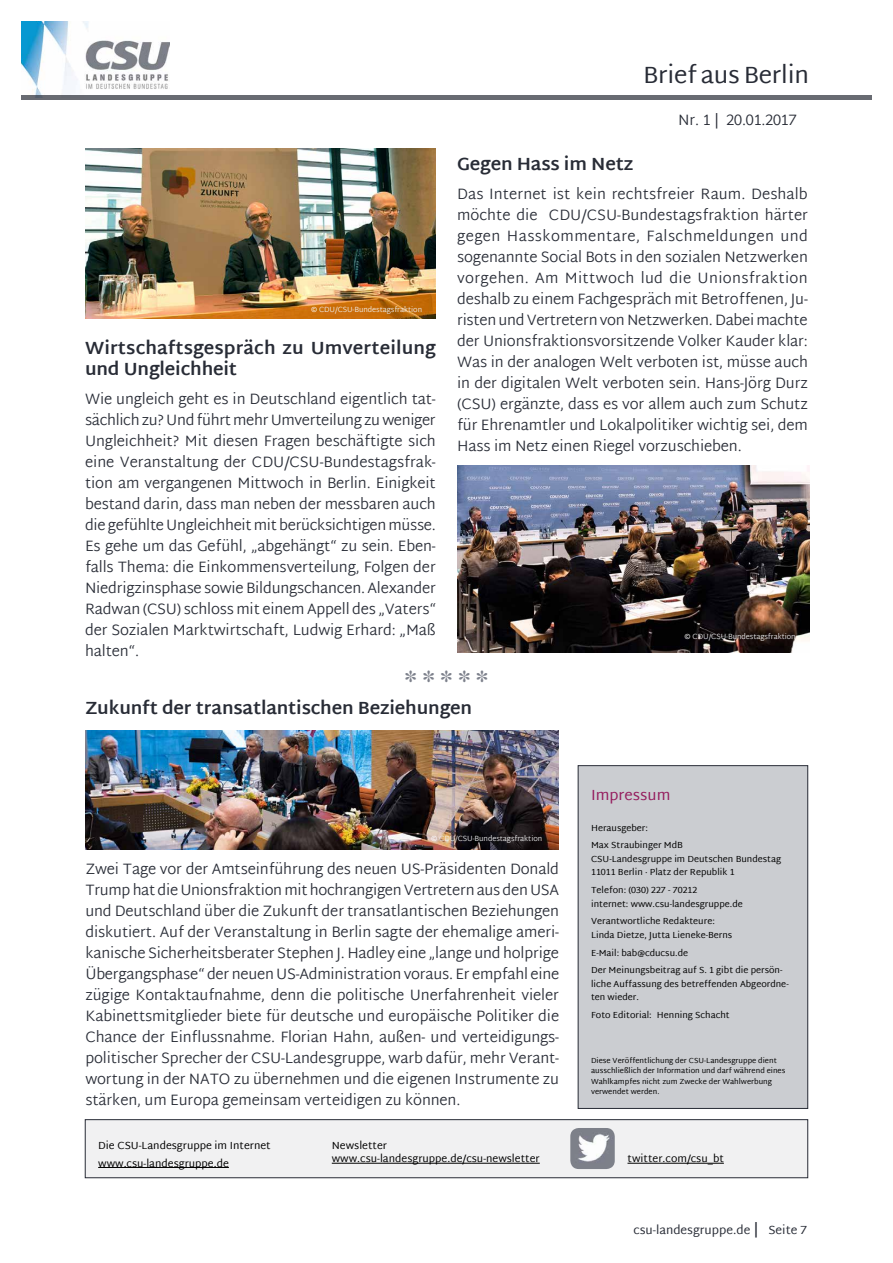
<style>
.page{position:relative;width:893px;height:1263px;background:#fff}
.page>*{position:absolute;margin:0;border:0;box-sizing:border-box;transform-origin:0 0}
.t1{font:24px "Martel Sans";letter-spacing:-.01em;color:#282c36}
._04_BaB_Fließtext{font:700 18px/21px "Martel Sans";letter-spacing:-.01em;color:#282c36}
._06_BaB_Stempel_Grau{font:16.5px "Zapf Dingbats ITC";color:#7d818c}
._04_BaB_Fließtext-2{font:300 15px/21px "Martel Sans";letter-spacing:-.01em;color:#282c36;text-align:justify}
.t2{font:15px "Martel Sans";color:#951d5e}
.t3{font:12px "Martel Sans";color:#282c36}
._08_BaB_Twitter__New{font:10.5px/13.5px "Martel Sans";color:#000}
.t4{font:9px/13.5px "Martel Sans";color:#000}
.t5{font:7.5px/10.5px "Martel Sans";color:#000}
._04_BaB_Fließtext-3{font:300 7.5px "Martel Sans";letter-spacing:-.01em;color:#f1f1f2}
.s1{font-weight:400;color:#fff}
.s2{font-size:15px}
</style>
<div class="page">
<img style="left:21px;top:21px;width:149px;height:75px">
<hr style="left:21px;top:96px;width:851px;height:4px;background:#686b72">
<div style="left:85px;top:1120px;width:723px;height:58px;background:#f1f1f2"></div>
<hr style="left:98px;top:1167px;width:131px;height:1px;background:#000">
<hr style="left:332px;top:1163px;width:208px;height:1px;background:#000">
<hr style="left:627px;top:1163px;width:97px;height:1px;background:#000">
<div style="left:85px;top:1119px;width:723px;height:59px;border:1px solid #282c36"></div>
<img style="left:570px;top:1128px;width:45px;height:41px">
<div style="left:578px;top:766px;width:230px;height:342px;background:#cbcdd1"></div>
<div style="left:578px;top:765px;width:230px;height:343px;border:1px solid #282c36"></div>
<img style="left:85px;top:149px;width:351px;height:170px">
<img style="left:85px;top:730px;width:474px;height:119px">
<img style="left:457px;top:466px;width:352px;height:186px">
<h1 class="t1" style="left:643px;top:61px;width:167px">Brief aus Berlin</h1>
<p class="_04_BaB_Fließtext-3" style="left:311px;top:304px;width:113px"><span class="s1">©</span> CDU/CSU-Bundestagsfraktion</p>
<p class="_04_BaB_Fließtext" style="left:85px;top:337px;width:352px">Wirtschaftsgespräch zu Umverteilung und Ungleichheit</p>
<p class="_04_BaB_Fließtext-2" style="left:85px;top:390px;width:352px">Wie ungleich geht es in Deutschland eigentlich tat&shy;sächlich zu? Und führt mehr Umverteilung zu weniger Ungleichheit? Mit diesen Fragen beschäftigte sich eine Veranstaltung der CDU/CSU-Bundestagsfrak&shy;tion am vergangenen Mittwoch in Berlin. Einigkeit bestand darin, dass man neben der messbaren auch die gefühlte Ungleichheit mit berücksichtigen müsse.<br>Es gehe um das Gefühl, „abgehängt“ zu sein. Eben&shy;falls Thema: die Einkommensverteilung, Folgen der Niedrigzinsphase sowie Bildungschancen. Alexander Radwan (CSU) schloss mit einem Appell des „Vaters“ der Sozialen Marktwirtschaft, Ludwig Erhard: „Maß halten“.</p>
<p class="_04_BaB_Fließtext-2" style="left:678px;top:110px;width:120px">Nr. 1 | 20.01.2017</p>
<p class="_04_BaB_Fließtext" style="left:457px;top:153px;width:178px">Gegen Hass im Netz</p>
<p class="_04_BaB_Fließtext-2" style="left:457px;top:184px;width:352px">Das Internet ist kein rechtsfreier Raum. Deshalb möchte die CDU/CSU-Bundestagsfraktion härter gegen Hasskommentare, Falschmeldungen und sogenannte Social Bots in den sozialen Netzwerken vorgehen. Am Mittwoch lud die Unionsfraktion deshalb zu einem Fachgespräch mit Betroffenen, Ju&shy;risten und Vertretern von Netzwerken. Dabei machte der Unionsfraktionsvorsitzende Volker Kauder klar:<br>Was in der analogen Welt verboten ist, müsse auch in der digitalen Welt verboten sein. Hans-Jörg Durz (CSU) ergänzte, dass es vor allem auch zum Schutz für Ehrenamtler und Lokalpolitiker wichtig sei, dem Hass im Netz einen Riegel vorzuschieben.</p>
<p class="_04_BaB_Fließtext-3" style="left:685px;top:631px;width:113px"><span class="s1">©</span> CDU/CSU-Bundestagsfraktion</p>
<p class="_06_BaB_Stempel_Grau" style="left:405px;top:669px;width:84px">✽ ✽ ✽ ✽ ✽</p>
<p class="_04_BaB_Fließtext" style="left:85px;top:697px;width:389px">Zukunft der transatlantischen Beziehungen</p>
<p class="_04_BaB_Fließtext-3" style="left:431px;top:833px;width:113px"><span class="s1">©</span> CDU/CSU-Bundestagsfraktion</p>
<p class="_04_BaB_Fließtext-2" style="left:85px;top:859px;width:475px">Zwei Tage vor der Amtseinführung des neuen US-Präsidenten Donald Trump hat die Unionsfraktion mit hochrangigen Vertretern aus den USA und Deutschland über die Zukunft der transatlantischen Beziehungen diskutiert. Auf der Veranstaltung in Berlin sagte der ehemalige ameri&shy;kanische Sicherheitsberater Stephen J. Hadley eine „lange und holprige Übergangsphase“ der neuen US-Administration voraus. Er empfahl eine zügige Kontaktaufnahme, denn die politische Unerfahrenheit vieler Kabinettsmitglieder biete für deutsche und europäische Politiker die Chance der Einflussnahme. Florian Hahn, außen- und verteidigungs&shy;politischer Sprecher der CSU-Landesgruppe, warb dafür, mehr Verant&shy;wortung in der NATO zu übernehmen und die eigenen Instrumente zu stärken, um Europa gemeinsam verteidigen zu können.</p>
<p class="_08_BaB_Twitter__New" style="left:98px;top:1138px;width:174px">Die CSU-Landesgruppe im Internet</p>
<p class="_08_BaB_Twitter__New" style="left:98px;top:1156px;width:132px">www.csu-landesgruppe.de</p>
<p class="_08_BaB_Twitter__New" style="left:332px;top:1138px;width:209px">Newsletter www.csu-landesgruppe.de/csu-newsletter</p>
<p class="t2" style="left:591px;top:786px;width:81px">Impressum</p>
<p class="t4" style="left:591px;top:819px;width:93px;line-height:17.7px">Herausgeber:<br>Max Straubinger MdB</p>
<p class="t4" style="left:591px;top:852px;width:191px">CSU-Landesgruppe im Deutschen Bundestag<br>11011 Berlin · Platz der Republik 1</p>
<p class="t4" style="left:591px;top:883px;width:153px">Telefon: (030) 227 - 70212<br>internet: www.csu-landesgruppe.de</p>
<p class="t4" style="left:591px;top:914px;width:143px">Verantwortliche Redakteure:<br>Linda Dietze, Jutta Lieneke-Berns</p>
<p class="t4" style="left:591px;top:944px;width:193px;line-height:17.7px">E-Mail: bab@cducsu.de<br>Der Meinungsbeitrag auf S. 1 gibt die persön-</p>
<p class="t4" style="left:591px;top:977px;width:199px">liche Auffassung des betreffenden Abgeordne&shy;ten wieder.</p>
<p class="t4" style="left:591px;top:1008px;width:62px">Foto Editorial:</p>
<p class="t5" style="left:591px;top:1055px;width:196px">Diese Veröffentlichung der CSU-Landesgruppe dient ausschließlich der Information und darf während eines Wahlkampfes nicht zum Zwecke der Wahlwerbung verwendet werden.</p>
<p class="t4" style="left:657px;top:1008px;width:74px">Henning Schacht</p>
<p class="_08_BaB_Twitter__New" style="left:627px;top:1152px;width:98px">twitter.com/csu_bt</p>
<p class="t3" style="left:633px;top:1223px;width:175px">csu-landesgruppe.de <span class="s2">|</span> Seite 7</p>
</div>
